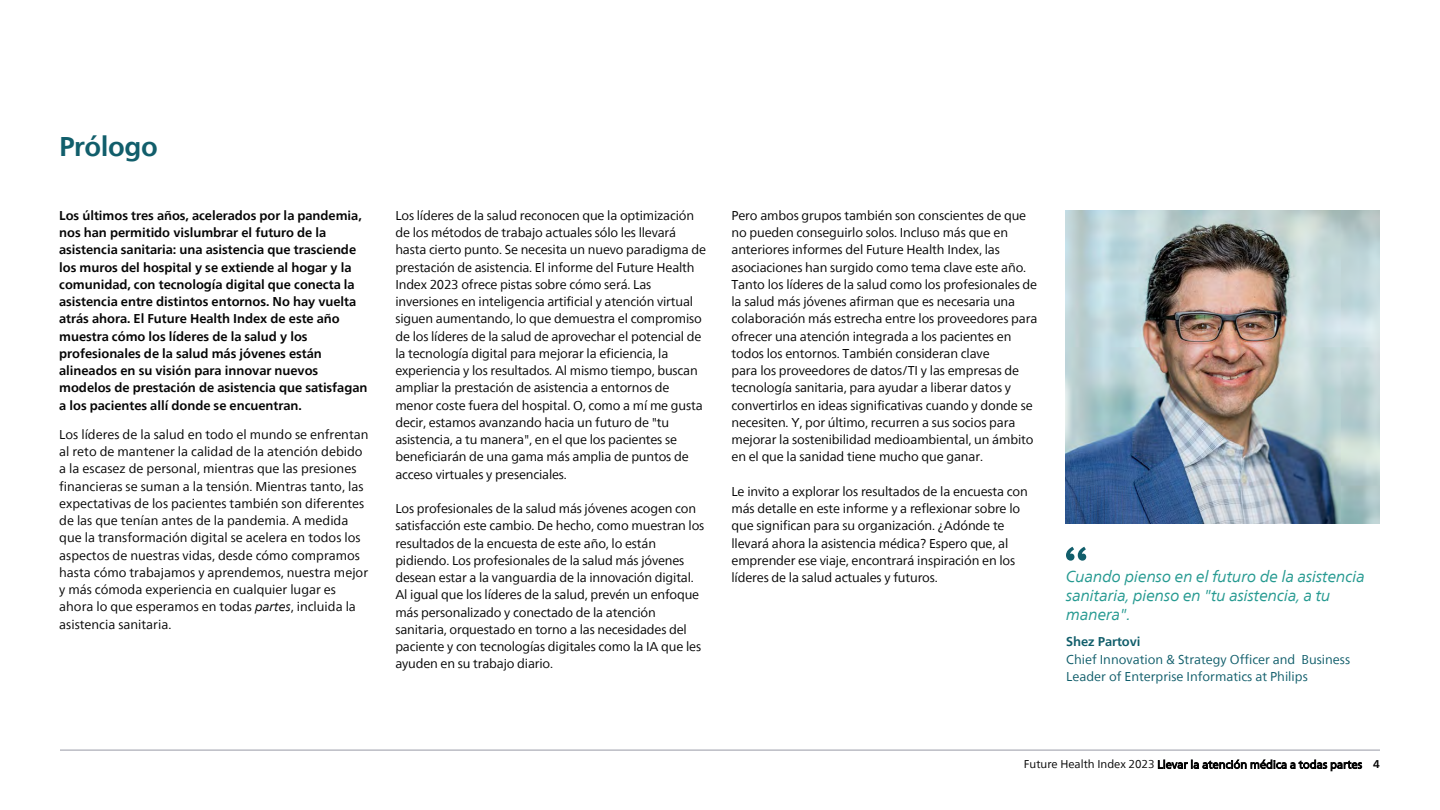
<style>
.page{position:relative;width:1440px;height:810px;background:#fff}
.page>*{position:absolute;margin:0;border:0;box-sizing:border-box;transform-origin:0 0}
.t1{font:700 27px "Neue Frutiger World";letter-spacing:-.015em;color:#115e6b}
.t2{font:italic 15.75px/18.9px "Neue Frutiger World";letter-spacing:-.005em;color:#269a91}
.t3{font:12.75px/17.2px "Neue Frutiger World";letter-spacing:-.01em;color:#050505}
.t4{font:700 12.75px/17.2px "Neue Frutiger World";letter-spacing:-.005em;color:#050505}
.t5{font:12.75px/17.2px "Neue Frutiger World";color:#115e6b}
.t6{font:700 12.75px "Neue Frutiger World";letter-spacing:-.005em;color:#115e6b}
.t7{font:11.25px "Neue Frutiger World";color:#050505}
.s1{font-style:italic}
.s2{font-weight:700}
</style>
<div class="page">
<hr style="left:60px;top:750px;width:1320px;height:1px;background:#989aa5">
<svg style="left:1066px;top:547px;width:20px;height:14px"></svg>
<img style="left:1066px;top:210px;width:314px;height:314px">
<h1 class="t1" style="left:59px;top:123px;width:100px">Prólogo</h1>
<p class="t4" style="left:59px;top:207px;width:310px">Los últimos tres años, acelerados por la pandemia, nos han permitido vislumbrar el futuro de la asistencia sanitaria: una asistencia que trasciende los muros del hospital y se extiende al hogar y la comunidad, con tecnología digital que conecta la asistencia entre distintos entornos. No hay vuelta atrás ahora. El Future Health Index de este año muestra cómo los líderes de la salud y los profesionales de la salud más jóvenes están alineados en su visión para innovar nuevos modelos de prestación de asistencia que satisfagan a los pacientes allí donde se encuentran.</p>
<p class="t3" style="left:59px;top:426px;width:311px">Los líderes de la salud en todo el mundo se enfrentan al reto de mantener la calidad de la atención debido a la escasez de personal, mientras que las presiones financieras se suman a la tensión. Mientras tanto, las expectativas de los pacientes también son diferentes de las que tenían antes de la pandemia. A medida que la transformación digital se acelera en todos los aspectos de nuestras vidas, desde cómo compramos hasta cómo trabajamos y aprendemos, nuestra mejor y más cómoda experiencia en cualquier lugar es ahora lo que esperamos en todas <span class="s1">partes</span>, incluida la asistencia sanitaria.</p>
<p class="t3" style="left:395px;top:207px;width:312px">Los líderes de la salud reconocen que la optimización de los métodos de trabajo actuales sólo les llevará hasta cierto punto. Se necesita un nuevo paradigma de prestación de asistencia. El informe del Future Health Index 2023 ofrece pistas sobre cómo será. Las inversiones en inteligencia artificial y atención virtual siguen aumentando, lo que demuestra el compromiso de los líderes de la salud de aprovechar el potencial de la tecnología digital para mejorar la eficiencia, la experiencia y los resultados. Al mismo tiempo, buscan ampliar la prestación de asistencia a entornos de menor coste fuera del hospital. O, como a mí me gusta decir, estamos avanzando hacia un futuro de "tu asistencia, a tu manera", en el que los pacientes se beneficiarán de una gama más amplia de puntos de acceso virtuales y presenciales.</p>
<p class="t3" style="left:395px;top:500px;width:311px">Los profesionales de la salud más jóvenes acogen con satisfacción este cambio. De hecho, como muestran los resultados de la encuesta de este año, lo están pidiendo. Los profesionales de la salud más jóvenes desean estar a la vanguardia de la innovación digital.<br>Al igual que los líderes de la salud, prevén un enfoque más personalizado y conectado de la atención sanitaria, orquestado en torno a las necesidades del paciente y con tecnologías digitales como la IA que les ayuden en su trabajo diario.</p>
<p class="t3" style="left:732px;top:207px;width:307px">Pero ambos grupos también son conscientes de que no pueden conseguirlo solos. Incluso más que en anteriores informes del Future Health Index, las asociaciones han surgido como tema clave este año.<br>Tanto los líderes de la salud como los profesionales de la salud más jóvenes afirman que es necesaria una colaboración más estrecha entre los proveedores para ofrecer una atención integrada a los pacientes en todos los entornos. También consideran clave<br>para los proveedores de datos/TI y las empresas de tecnología sanitaria, para ayudar a liberar datos y convertirlos en ideas significativas cuando y donde se necesiten. Y, por último, recurren a sus socios para mejorar la sostenibilidad medioambiental, un ámbito en el que la sanidad tiene mucho que ganar.</p>
<p class="t3" style="left:732px;top:483px;width:298px">Le invito a explorar los resultados de la encuesta con más detalle en este informe y a reflexionar sobre lo que significan para su organización. ¿Adónde te llevará ahora la asistencia médica? Espero que, al emprender ese viaje, encontrará inspiración en los líderes de la salud actuales y futuros.</p>
<p class="t2" style="left:1066px;top:566px;width:300px">Cuando pienso en el futuro de la asistencia sanitaria, pienso en "tu asistencia, a tu manera".</p>
<p class="t6" style="left:1066px;top:631px;width:76px">Shez Partovi</p>
<p class="t5" style="left:1066px;top:651px;width:285px">Chief Innovation &amp; Strategy Officer and Business<br>Leader of Enterprise Informatics at Philips</p>
<p class="t7" style="left:1024px;top:756px;width:358px">Future Health Index 2023 Llevar la atención médica a todas partes <span class="s2">4</span></p>
</div>
